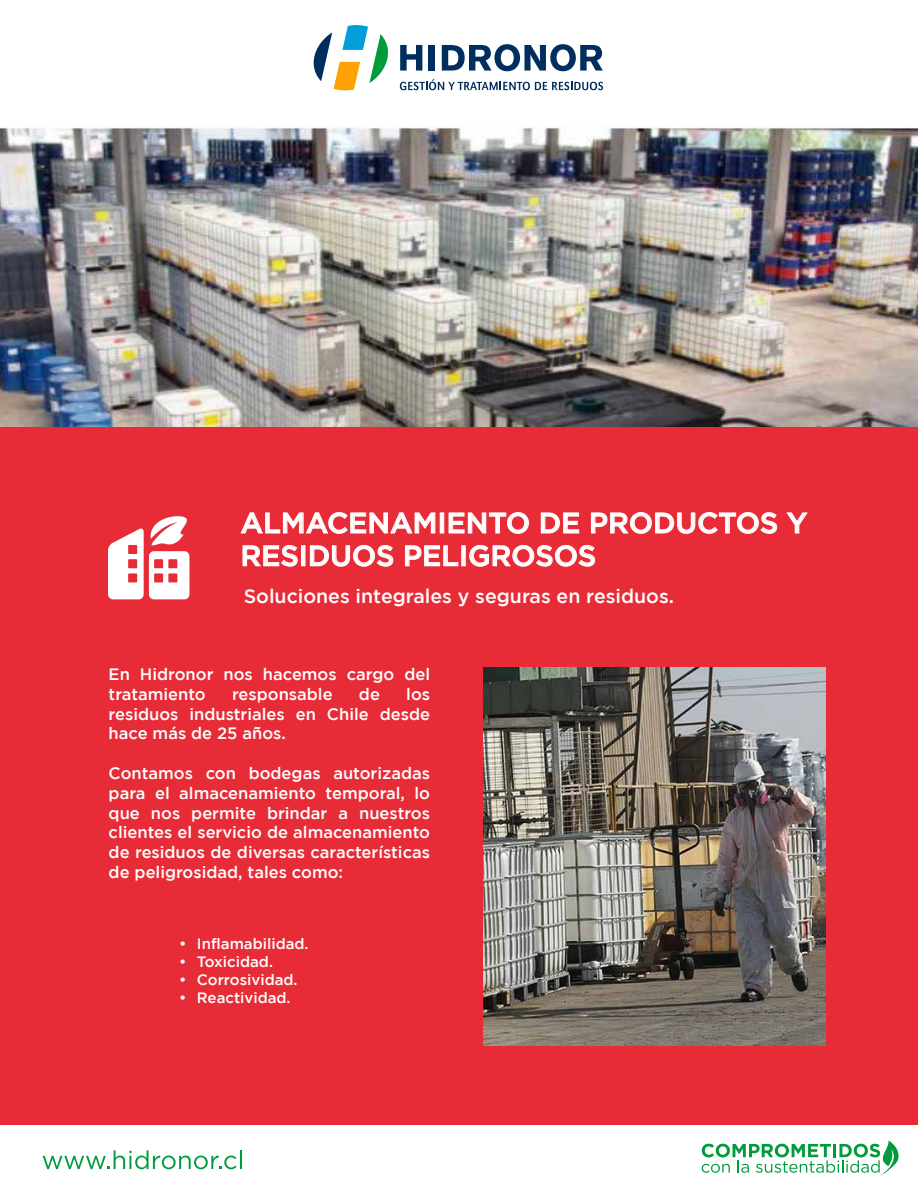
<style>
.page{position:relative;width:918px;height:1188px;background:#fff}
.page>*{position:absolute;margin:0;border:0;box-sizing:border-box;transform-origin:0 0}
.t1{font:500 28.65px/32.8px "Gotham";color:#fff}
.t2{font:500 19.5px "Gotham";color:#fff}
.t3{font:500 16.5px/19.8px "Gotham";color:#fff;text-align:justify}
.t4{font:500 15px/18px "Gotham";color:#fff}
</style>
<div class="page">
<div style="left:0;top:122px;width:918px;height:1066px;background:#e72c37"></div>
<svg style="left:108px;top:516px;width:81px;height:83px"></svg>
<div style="left:0;top:0;width:918px;height:127px;background:#fff"></div>
<div style="left:0;top:1125px;width:918px;height:63px;background:#fff"></div>
<svg style="left:400px;top:79px;width:203px;height:11px"></svg>
<svg style="left:313px;top:25px;width:75px;height:66px"></svg>
<svg style="left:400px;top:45px;width:22px;height:26px"></svg>
<div style="left:429px;top:45px;width:6px;height:26px;background:#002f5f"></div>
<svg style="left:442px;top:44px;width:161px;height:27px"></svg>
<svg style="left:241px;top:512px;width:194px;height:22px"></svg>
<div style="left:440px;top:513px;width:4px;height:20px;border:1px solid #fff"></div>
<svg style="left:449px;top:512px;width:80px;height:22px"></svg>
<svg style="left:541px;top:513px;width:38px;height:20px"></svg>
<svg style="left:591px;top:512px;width:186px;height:22px"></svg>
<svg style="left:787px;top:513px;width:20px;height:20px"></svg>
<svg style="left:243px;top:545px;width:55px;height:21px"></svg>
<div style="left:301px;top:546px;width:4px;height:20px;border:1px solid #fff"></div>
<svg style="left:310px;top:545px;width:83px;height:22px"></svg>
<svg style="left:405px;top:545px;width:53px;height:21px"></svg>
<svg style="left:469px;top:545px;width:126px;height:22px"></svg>
<svg style="left:702px;top:1141px;width:197px;height:35px"></svg>
<svg style="left:43px;top:1150px;width:199px;height:19px"></svg>
<img style="left:0;top:127px;width:918px;height:300px">
<img style="left:484px;top:668px;width:341px;height:378px">
<h1 class="t1" style="left:241px;top:506px;width:568px">ALMACENAMIENTO DE PRODUCTOS Y<br>RESIDUOS PELIGROSOS</h1>
<p class="t2" style="left:244px;top:585px;width:432px">Soluciones integrales y seguras en residuos.</p>
<p class="t3" style="left:109px;top:664px;width:323px">En Hidronor nos hacemos cargo del tratamiento</p>
<p class="t3" style="left:109px;top:684px;width:323px;text-indent:298px">los residuos industriales en Chile desde hace más de 25 años.</p>
<p class="t3" style="left:109px;top:763px;width:323px">Contamos con bodegas autorizadas para el almacenamiento temporal, lo que nos permite brindar a nuestros clientes el servicio de almacenamiento de residuos de diversas características de peligrosidad, tales como:</p>
<p class="t3" style="left:232px;top:684px;width:102px">responsable</p>
<p class="t3" style="left:359px;top:684px;width:23px">de</p>
<p class="t4" style="left:179px;top:934px;width:9px;text-align:justify">• • • •</p>
<p class="t4" style="left:197px;top:934px;width:113px">Inflamabilidad.<br>Toxicidad.<br>Corrosividad.<br>Reactividad.</p>
</div>
